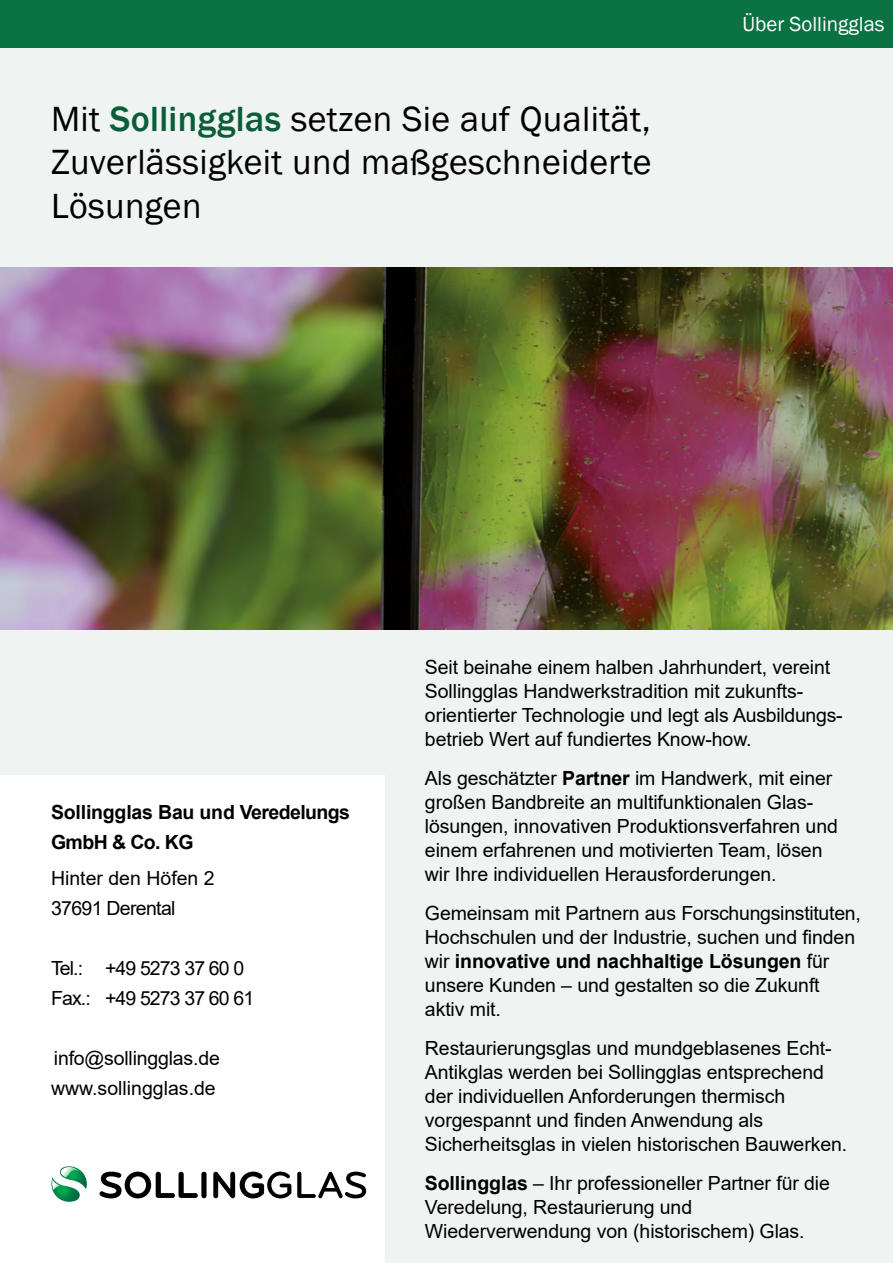
<style>
.page{position:relative;width:893px;height:1263px;background:#fff}
.page>*{position:absolute;margin:0;border:0;box-sizing:border-box;transform-origin:0 0}
.t1{font:36px/43.2px "Franklin Gothic";letter-spacing:.01em;color:#000;text-align:justify}
.t2{font:21px "Franklin Gothic";color:#fff}
.t3{font:19.5px/24px "Arial";letter-spacing:-.005em;color:#000}
.t4{font:700 19.5px/30px "Arial";letter-spacing:-.03em;color:#000}
.t5{font:19.5px/30px "Arial";letter-spacing:-.045em;color:#000}
.s1{font-weight:500;color:#095d39}
.s2{font-weight:700}
</style>
<div class="page">
<div style="left:0;top:48px;width:893px;height:1215px;background:#eff4f2"></div>
<div style="left:0;top:775px;width:384px;height:488px;background:#fff"></div>
<img style="left:0;top:267px;width:893px;height:362px">
<div style="left:0;top:0;width:893px;height:48px;background:#0b7243"></div>
<svg style="left:99px;top:1171px;width:99px;height:27px"></svg>
<div style="left:201px;top:1172px;width:6px;height:26px;background:#000;border-radius:3px"></div>
<svg style="left:213px;top:1171px;width:78px;height:27px"></svg>
<svg style="left:297px;top:1171px;width:69px;height:27px"></svg>
<svg style="left:51px;top:1166px;width:36px;height:36px"></svg>
<h1 class="t1" style="left:51px;top:100px;width:602px">Mit <span class="s1">Sollingglas</span> setzen Sie auf Qualität, Zuverlässigkeit und maßgeschneiderte Lösungen</h1>
<p class="t2" style="left:742px;top:17px;width:144px">Über Sollingglas</p>
<p class="t4" style="left:51px;top:799px;width:301px">Sollingglas Bau und Veredelungs<br>GmbH &amp; Co. KG</p>
<p class="t3" style="left:51px;top:865px;width:165px;line-height:30px">Hinter den Höfen 2<br>37691 Derental</p>
<p class="t5" style="left:51px;top:955px;width:205px">Tel.: +49 5273 37 60 0<br>Fax.: +49 5273 37 60 61</p>
<p class="t3" style="left:51px;top:1045px;width:170px;line-height:30px">info@sollingglas.de www.sollingglas.de</p>
<p class="t3" style="left:425px;top:657px;width:419px">Seit beinahe einem halben Jahrhundert, vereint Sollingglas Handwerkstradition mit zukunfts&shy;orientierter Technologie und legt als Ausbildungs&shy;betrieb Wert auf fundiertes Know-how.</p>
<p class="t3" style="left:425px;top:768px;width:414px">Als geschätzter <span class="s2">Partner</span> im Handwerk, mit einer großen Bandbreite an multifunktionalen Glas&shy;lösungen, innovativen Produktionsverfahren und einem erfahrenen und motivierten Team, lösen wir Ihre individuellen Herausforderungen.</p>
<p class="t3" style="left:425px;top:903px;width:437px">Gemeinsam mit Partnern aus Forschungsinstituten, Hochschulen und der Industrie, suchen und finden wir <span class="s2">innovative und nachhaltige Lösungen</span> für unsere Kunden – und gestalten so die Zukunft aktiv mit.</p>
<p class="t3" style="left:425px;top:1038px;width:424px">Restaurierungsglas und mundgeblasenes Echt-Antikglas werden bei Sollingglas entsprechend der individuellen Anforderungen thermisch vorgespannt und finden Anwendung als Sicherheitsglas in vielen historischen Bauwerken.</p>
<p class="t3" style="left:425px;top:1173px;width:406px"><span class="s2">Sollingglas</span> – Ihr professioneller Partner für die<br>Veredelung, Restaurierung und<br>Wiederverwendung von (historischem) Glas.</p>
</div>
